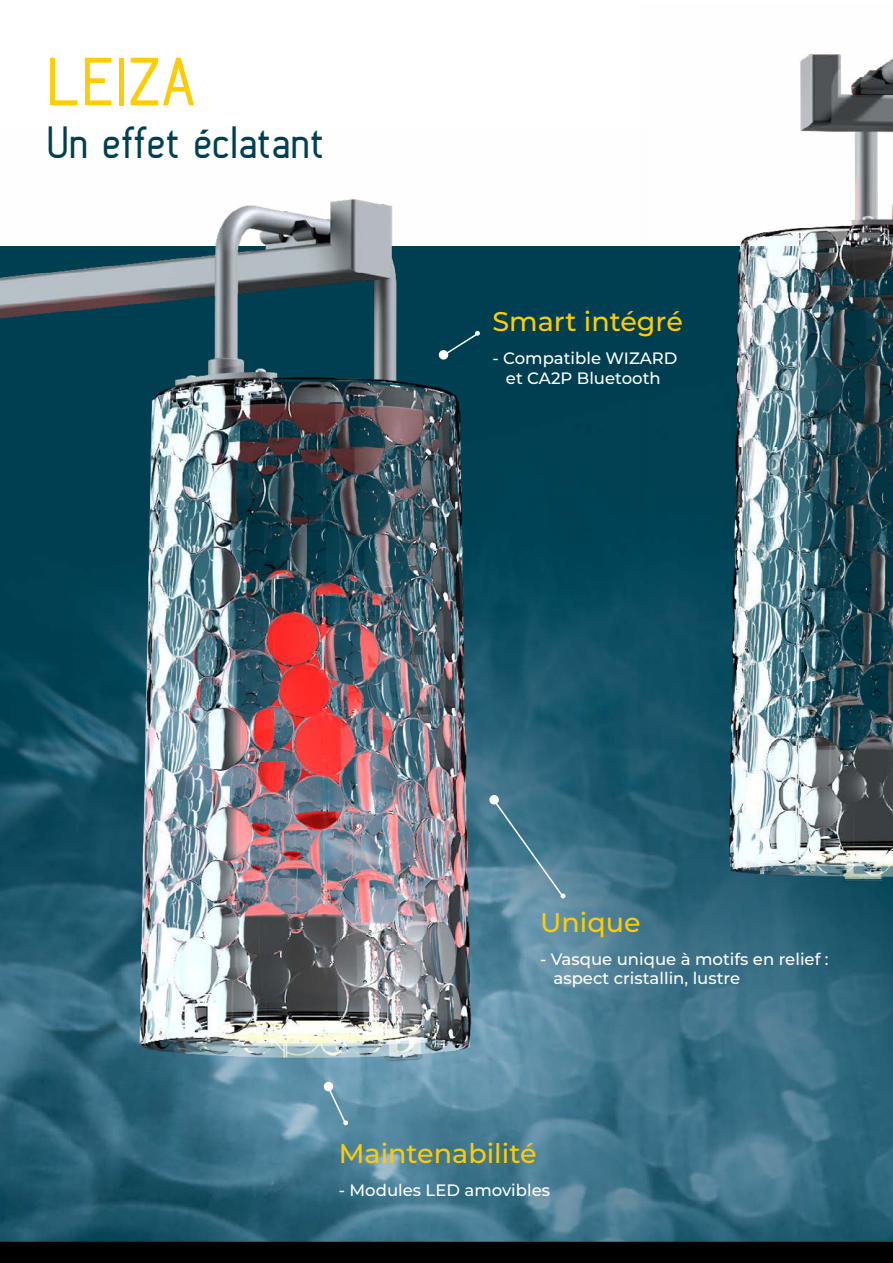
<style>
.page{position:relative;width:893px;height:1263px;background:#fff}
.page>*{position:absolute;margin:0;border:0;box-sizing:border-box;transform-origin:0 0}
.t1{font:67.5px "Anson";letter-spacing:.01em;color:#fc0}
.t2{font:45px "Anson";color:#004052}
.t3{font:500 27px "Montserrat";color:#fc0}
.t4{font:500 16.5px/19.8px "Montserrat";color:#fff}
</style>
<div class="page">
<img style="left:0;top:1011px;width:893px;height:187px">
<img style="left:0;top:199px;width:647px;height:926px">
<img style="left:638px;top:54px;width:255px;height:957px">
<svg style="left:323px;top:1081px;width:25px;height:45px"></svg>
<svg style="left:438px;top:331px;width:43px;height:29px"></svg>
<svg style="left:489px;top:795px;width:10px;height:10px"></svg>
<svg style="left:492px;top:799px;width:74px;height:99px;background:#508297"></svg>
<svg style="left:0;top:1198px;width:893px;height:65px;background:#1f4452"></svg>
<h1 class="t1" style="left:47px;top:44px;width:151px">LEIZA</h1>
<h2 class="t2" style="left:47px;top:117px;width:278px">Un effet éclatant</h2>
<h3 class="t3" style="left:492px;top:302px;width:192px">Smart intégré</h3>
<p class="t4" style="left:492px;top:347px;width:187px;text-align:center">- Compatible WIZARD et CA2P Bluetooth</p>
<h3 class="t3" style="left:540px;top:903px;width:102px">Unique</h3>
<p class="t4" style="left:554px;top:948px;width:277px;text-indent:-13px">- Vasque unique à motifs en relief : aspect cristallin, lustre</p>
<h3 class="t3" style="left:339px;top:1134px;width:199px">Maintenabilité</h3>
<p class="t4" style="left:339px;top:1179px;width:213px">- Modules LED amovibles</p>
</div>
